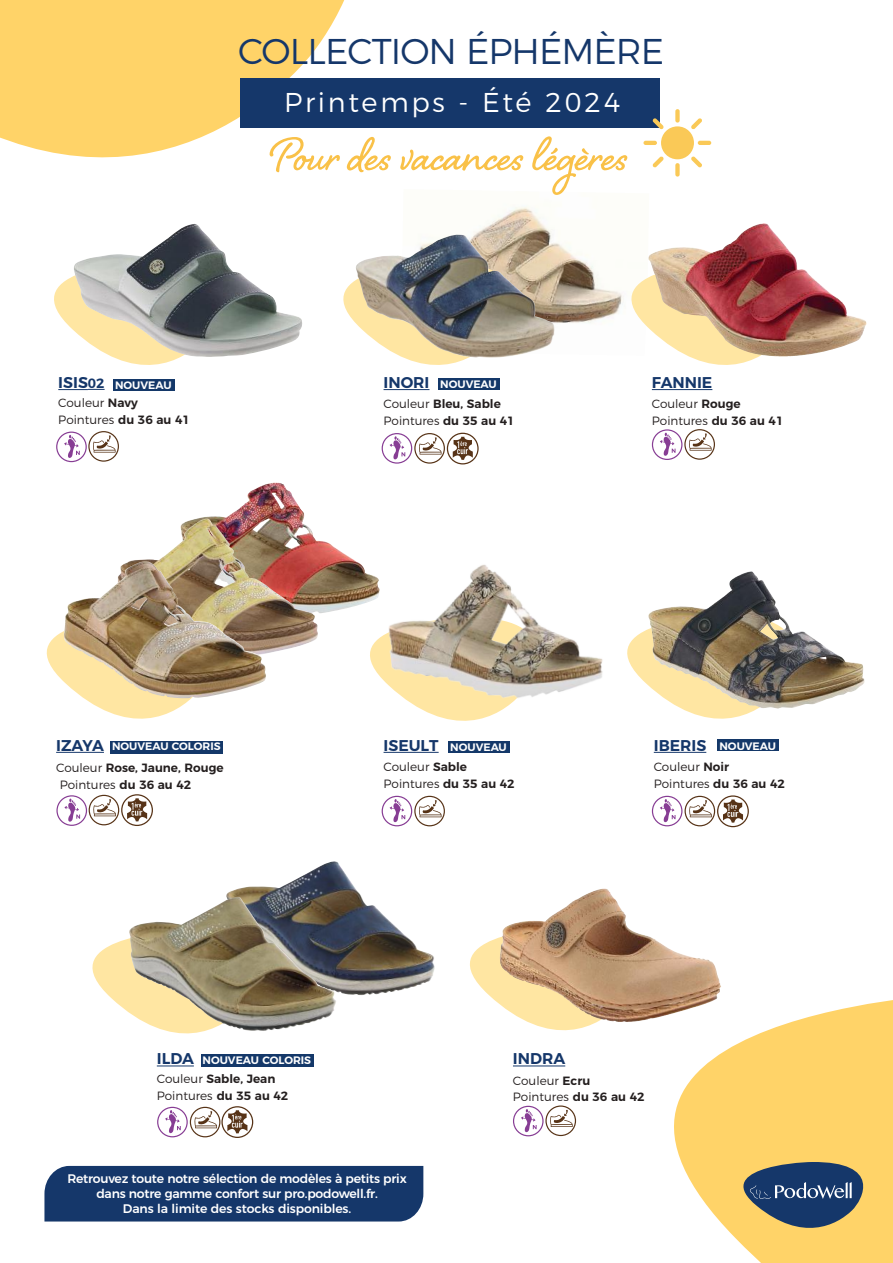
<style>
.page{position:relative;width:893px;height:1263px;background:#fff}
.page>*{position:absolute;margin:0;border:0;box-sizing:border-box;transform-origin:0 0}
.t1{font:700 60px "Shelby";color:#f9c148}
.t2{font:300 35.85px "Montserrat";letter-spacing:-.025em;color:#15376a}
.t3{font:300 27.15px "Montserrat";letter-spacing:.1em;color:#fff}
.t4{font:600 15.6px "Montserrat";color:#15376a}
.t5{font:500 12.45px/14.9px "Montserrat";letter-spacing:-.02em;color:#fff;text-align:center}
.t6{font:300 12px/16.8px "Montserrat";color:#241f1f}
.t7{font:600 12px/16.8px "Montserrat";color:#241f1f}
.t8{font:600 10.8px "Montserrat";color:#fff}
.s1{font-size:15.6px;color:#15376a}
.s2{font-size:13.5px;color:#15376a}
.s3{font-weight:600}
.s4{font-weight:300}
</style>
<div class="page">
<img style="left:473px;top:206px;width:176px;height:117px">
<svg style="left:0;top:0;width:465px;height:158px;fill:#ffd368"></svg>
<svg style="left:529px;top:981px;width:364px;height:282px"></svg>
<svg style="left:712px;top:1161px;width:171px;height:82px"></svg>
<div style="left:240px;top:79px;width:420px;height:49px;background:#15376a"></div>
<hr style="left:652px;top:389px;width:60px;height:1px;background:#15376a">
<svg style="left:652px;top:429px;width:63px;height:31px"></svg>
<svg style="left:46px;top:631px;width:145px;height:88px"></svg>
<svg style="left:343px;top:281px;width:122px;height:84px"></svg>
<svg style="left:92px;top:939px;width:196px;height:116px"></svg>
<svg style="left:470px;top:924px;width:195px;height:128px"></svg>
<img style="left:587px;top:259px;width:240px;height:106px">
<svg style="left:627px;top:630px;width:130px;height:89px"></svg>
<img style="left:72px;top:224px;width:230px;height:167px">
<img style="left:686px;top:223px;width:77px;height:30px">
<hr style="left:513px;top:1065px;width:52px;height:1px;background:#15376a">
<svg style="left:513px;top:1105px;width:63px;height:31px"></svg>
<img style="left:226px;top:861px;width:209px;height:134px">
<img style="left:553px;top:889px;width:49px;height:26px">
<hr style="left:56px;top:752px;width:48px;height:1px;background:#15376a">
<svg style="left:56px;top:794px;width:97px;height:32px"></svg>
<div style="left:110px;top:741px;width:113px;height:12px;background:#143869"></div>
<div style="left:661px;top:126px;width:33px;height:33px;background:#fac957;border-radius:50%"></div>
<svg style="left:691px;top:156px;width:11px;height:11px"></svg>
<svg style="left:691px;top:118px;width:11px;height:11px"></svg>
<svg style="left:675px;top:109px;width:5px;height:14px"></svg>
<svg style="left:698px;top:141px;width:13px;height:4px"></svg>
<svg style="left:653px;top:118px;width:11px;height:12px"></svg>
<svg style="left:653px;top:156px;width:11px;height:12px"></svg>
<svg style="left:643px;top:141px;width:14px;height:4px"></svg>
<svg style="left:675px;top:163px;width:5px;height:14px"></svg>
<img style="left:230px;top:483px;width:46px;height:32px">
<img style="left:131px;top:519px;width:187px;height:135px">
<hr style="left:654px;top:752px;width:52px;height:1px;background:#15376a">
<svg style="left:652px;top:795px;width:97px;height:32px"></svg>
<div style="left:717px;top:739px;width:62px;height:12px;background:#143869"></div>
<hr style="left:384px;top:752px;width:55px;height:1px;background:#15376a">
<svg style="left:382px;top:796px;width:63px;height:30px"></svg>
<div style="left:448px;top:741px;width:62px;height:11px;background:#143869"></div>
<hr style="left:157px;top:1065px;width:37px;height:1px;background:#15376a">
<svg style="left:157px;top:1106px;width:96px;height:32px"></svg>
<div style="left:201px;top:1055px;width:113px;height:12px;background:#143869"></div>
<hr style="left:384px;top:389px;width:45px;height:1px;background:#15376a">
<svg style="left:382px;top:433px;width:97px;height:31px"></svg>
<div style="left:438px;top:378px;width:62px;height:12px;background:#143869"></div>
<div style="left:113px;top:379px;width:62px;height:12px;background:#143869"></div>
<img style="left:63px;top:561px;width:203px;height:138px">
<img style="left:647px;top:571px;width:218px;height:138px">
<img style="left:367px;top:565px;width:236px;height:156px">
<img style="left:128px;top:897px;width:208px;height:134px">
<svg style="left:54px;top:259px;width:195px;height:131px"></svg>
<svg style="left:56px;top:431px;width:63px;height:31px"></svg>
<img style="left:354px;top:234px;width:201px;height:125px">
<div style="left:44px;top:1166px;width:379px;height:55px;background:#15376a"></div>
<h2 class="t2" style="left:238px;top:24px;width:428px">COLLECTION ÉPHÉMÈRE</h2>
<h3 class="t3" style="left:284px;top:81px;width:338px">Printemps - Été 2024</h3>
<h1 class="t1" style="left:273px;top:114px;width:356px">Pour des vacances légères</h1>
<p class="t8" style="left:58px;top:376px;width:115px"><span class="s1">ISIS</span><span class="s2">02</span> NOUVEAU</p>
<p class="t8" style="left:440px;top:375px;width:58px">NOUVEAU</p>
<p class="t6" style="left:58px;top:393px;width:133px">Couleur <span class="s3">Navy<br></span>Pointures <span class="s3">du 36 au 41</span></p>
<h3 class="t4" style="left:384px;top:370px;width:47px">INORI</h3>
<p class="t7" style="left:384px;top:395px;width:133px"><span class="s4">Couleur</span> Bleu, Sable<br><span class="s4">Pointures</span> du 35 au 41</p>
<h3 class="t4" style="left:652px;top:370px;width:62px">FANNIE</h3>
<p class="t6" style="left:652px;top:394px;width:133px">Couleur <span class="s3">Rouge<br></span>Pointures <span class="s3">du 36 au 41</span></p>
<h3 class="t4" style="left:56px;top:732px;width:49px">IZAYA</h3>
<p class="t7" style="left:60px;top:758px;width:165px;text-indent:-4px"><span class="s4">Couleur</span> Rose, Jaune, Rouge<br><span class="s4">Pointures</span> du 36 au 42</p>
<p class="t8" style="left:112px;top:738px;width:110px">NOUVEAU COLORIS</p>
<h3 class="t4" style="left:384px;top:732px;width:57px">ISEULT</h3>
<p class="t8" style="left:719px;top:737px;width:58px">NOUVEAU</p>
<p class="t6" style="left:384px;top:757px;width:133px">Couleur <span class="s3">Sable<br></span>Pointures <span class="s3">du 35 au 42</span></p>
<h3 class="t4" style="left:654px;top:732px;width:54px">IBERIS</h3>
<p class="t6" style="left:654px;top:757px;width:133px">Couleur <span class="s3">Noir<br></span>Pointures <span class="s3">du 36 au 42</span></p>
<p class="t8" style="left:450px;top:738px;width:58px">NOUVEAU</p>
<h3 class="t4" style="left:157px;top:1046px;width:39px">ILDA</h3>
<p class="t7" style="left:157px;top:1070px;width:133px"><span class="s4">Couleur</span> Sable, Jean<br><span class="s4">Pointures</span> du 35 au 42</p>
<p class="t8" style="left:203px;top:1051px;width:110px">NOUVEAU COLORIS</p>
<h3 class="t4" style="left:513px;top:1046px;width:54px">INDRA</h3>
<p class="t6" style="left:513px;top:1071px;width:133px">Couleur <span class="s3">Ecru<br></span>Pointures <span class="s3">du 36 au 42</span></p>
<p class="t5" style="left:67px;top:1170px;width:341px">Retrouvez toute notre sélection de modèles à petits prix dans notre gamme confort sur pro.podowell.fr.<br>Dans la limite des stocks disponibles.</p>
</div>
